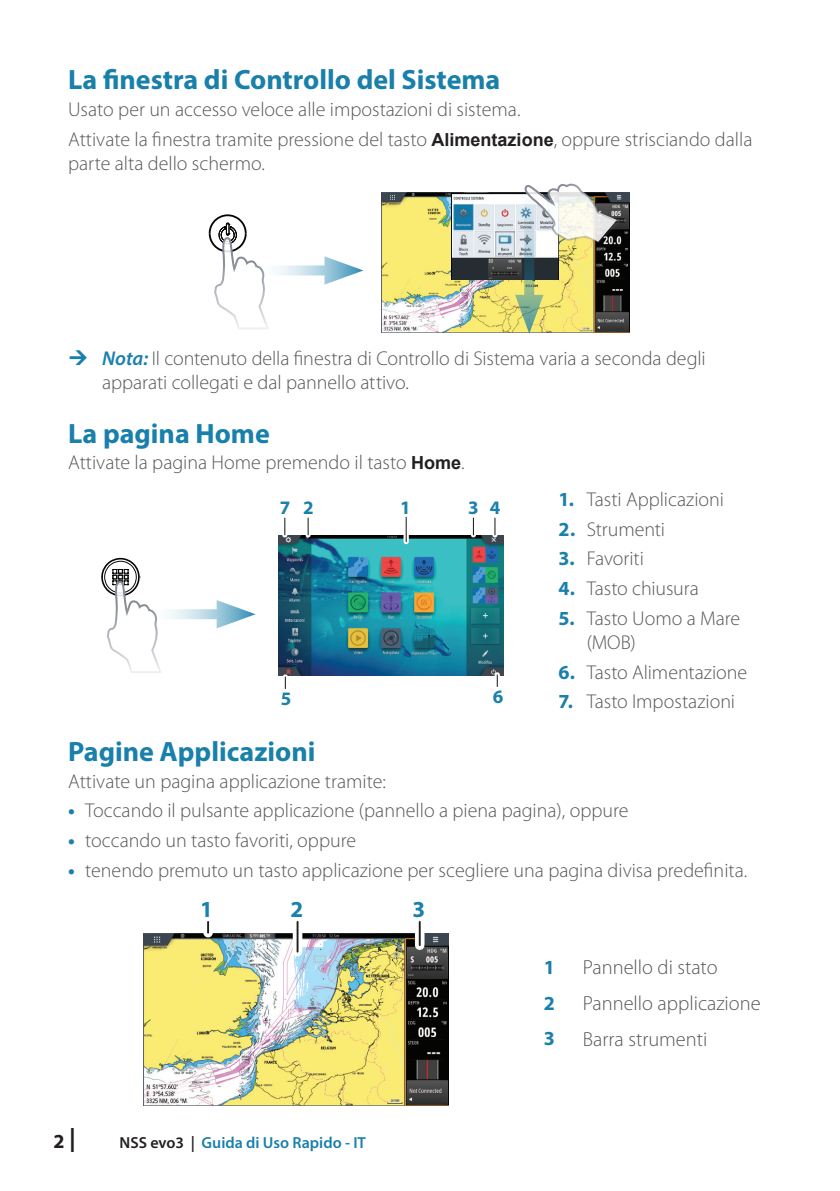
<style>
.page{position:relative;width:840px;height:1191px;background:#fff}
.page>*{position:absolute;margin:0;border:0;box-sizing:border-box;transform-origin:0 0}
.t1{font:700 28px "Myriad Pro";color:#1980ac}
.t2{font:700 23px "Myriad Pro";color:#1a81ae}
.t3{font:300 20.4px/36px "Myriad Pro";color:#57585a}
.t4{font:300 20px/24px "Myriad Pro";color:#57585a}
.t5{font:700 20px/35.6px "Myriad Pro";color:#1980ac;text-align:justify}
.t6{font:700 20px "Myriad Pro";color:#231f20}
.t7{font:700 19px "Myriad Pro";color:#1a81ae}
.t8{font:600 16px "Myriad Pro";color:#1980ac}
.s1{font-family:"Arial";font-weight:700;font-size:18px;color:#231f20}
.s2{font-weight:600;font-style:italic;color:#1980ac}
.s3{font-weight:700;color:#1980ac}
.s4{font-size:24px}
.s5{color:#231f20}
</style>
<div class="page">
<svg style="left:170px;top:609px;width:46px;height:10px"></svg>
<svg style="left:216px;top:600px;width:39px;height:28px"></svg>
<img style="left:278px;top:535px;width:224px;height:140px">
<svg style="left:403px;top:517px;width:5px;height:24px"></svg>
<svg style="left:405px;top:517px;width:1px;height:24px"></svg>
<svg style="left:308px;top:518px;width:1px;height:17px"></svg>
<svg style="left:307px;top:518px;width:1px;height:17px"></svg>
<svg style="left:473px;top:518px;width:1px;height:17px"></svg>
<svg style="left:472px;top:518px;width:1px;height:17px"></svg>
<svg style="left:495px;top:518px;width:1px;height:17px"></svg>
<svg style="left:494px;top:518px;width:1px;height:17px"></svg>
<svg style="left:285px;top:518px;width:1px;height:17px"></svg>
<svg style="left:284px;top:518px;width:1px;height:17px"></svg>
<svg style="left:494px;top:675px;width:4px;height:11px"></svg>
<svg style="left:101px;top:557px;width:60px;height:116px"></svg>
<img style="left:144px;top:933px;width:304px;height:172px">
<svg style="left:414px;top:922px;width:10px;height:23px"></svg>
<hr style="left:418px;top:922px;width:2px;height:23px;background:#211e1e">
<svg style="left:292px;top:922px;width:10px;height:29px"></svg>
<hr style="left:296px;top:922px;width:2px;height:29px;background:#211e1e">
<svg style="left:207px;top:922px;width:2px;height:10px"></svg>
<svg style="left:278px;top:265px;width:46px;height:10px"></svg>
<svg style="left:324px;top:256px;width:39px;height:29px"></svg>
<img style="left:381px;top:193px;width:248px;height:140px">
<img style="left:451px;top:193px;width:107px;height:86px">
<svg style="left:208px;top:214px;width:61px;height:115px"></svg>
<svg style="left:524px;top:247px;width:10px;height:48px"></svg>
<svg style="left:514px;top:295px;width:29px;height:39px"></svg>
<svg style="left:522px;top:183px;width:99px;height:64px"></svg>
<h1 class="t1" style="left:68px;top:61px;width:433px">La finestra di Controllo del Sistema</h1>
<p class="t4" style="left:68px;top:95px;width:685px;line-height:29.6px">Usato per un accesso veloce alle impostazioni di sistema.<br>Attivate la finestra tramite pressione del tasto <span class="s1">Alimentazione</span>, oppure strisciando dalla</p>
<p class="t4" style="left:68px;top:151px;width:198px">parte alta dello schermo.</p>
<p class="t4" style="left:102px;top:347px;width:604px"><span class="s2">Nota:</span> Il contenuto della finestra di Controllo di Sistema varia a seconda degli apparati collegati e dal pannello attivo.</p>
<h1 class="t1" style="left:68px;top:415px;width:203px">La pagina Home</h1>
<p class="t4" style="left:68px;top:451px;width:398px">Attivate la pagina Home premendo il tasto <span class="s1">Home</span>.</p>
<p class="t7" style="left:280px;top:495px;width:35px">7 2</p>
<p class="t7" style="left:400px;top:495px;width:12px">1</p>
<p class="t7" style="left:468px;top:495px;width:34px">3 4</p>
<p class="t7" style="left:281px;top:686px;width:12px">5</p>
<p class="t7" style="left:492px;top:684px;width:12px">6</p>
<p class="t4" style="left:558px;top:488px;width:167px"><span class="s3">1.</span> Tasti Applicazioni</p>
<p class="t4" style="left:558px;top:517px;width:108px"><span class="s3">2.</span> Strumenti</p>
<p class="t4" style="left:558px;top:547px;width:87px"><span class="s3">3.</span> Favoriti</p>
<p class="t4" style="left:558px;top:577px;width:142px"><span class="s3">4.</span> Tasto chiusura</p>
<p class="t4" style="left:586px;top:606px;width:155px;text-indent:-28px"><span class="s3">5.</span> Tasto Uomo a Mare (MOB)</p>
<p class="t4" style="left:558px;top:660px;width:190px"><span class="s3">6.</span> Tasto Alimentazione</p>
<p class="t4" style="left:558px;top:690px;width:178px"><span class="s3">7.</span> Tasto Impostazioni</p>
<h1 class="t1" style="left:68px;top:733px;width:249px">Pagine Applicazioni</h1>
<p class="t4" style="left:68px;top:769px;width:319px">Attivate un pagina applicazione tramite:</p>
<p class="t4" style="left:68px;top:799px;width:561px"><span class="s3">•</span> Toccando il pulsante applicazione (pannello a piena pagina), oppure</p>
<p class="t4" style="left:68px;top:829px;width:289px"><span class="s3">•</span> toccando un tasto favoriti, oppure</p>
<p class="t4" style="left:68px;top:858px;width:680px"><span class="s3">•</span> tenendo premuto un tasto applicazione per scegliere una pagina divisa predefinita.</p>
<p class="t2" style="left:200px;top:894px;width:14px">1</p>
<p class="t2" style="left:290px;top:894px;width:14px">2</p>
<p class="t2" style="left:412px;top:894px;width:14px">3</p>
<p class="t6" style="left:53px;top:1128px;width:24px">2<span class="s4">|</span></p>
<p class="t8" style="left:119px;top:1132px;width:248px"><span class="s5">NSS evo3 |</span> Guida di Uso Rapido - IT</p>
<p class="t5" style="left:543px;top:949px;width:13px">1<br>2<br>3</p>
<p class="t3" style="left:582px;top:949px;width:179px">Pannello di stato<br>Pannello applicazione<br>Barra strumenti</p>
</div>
